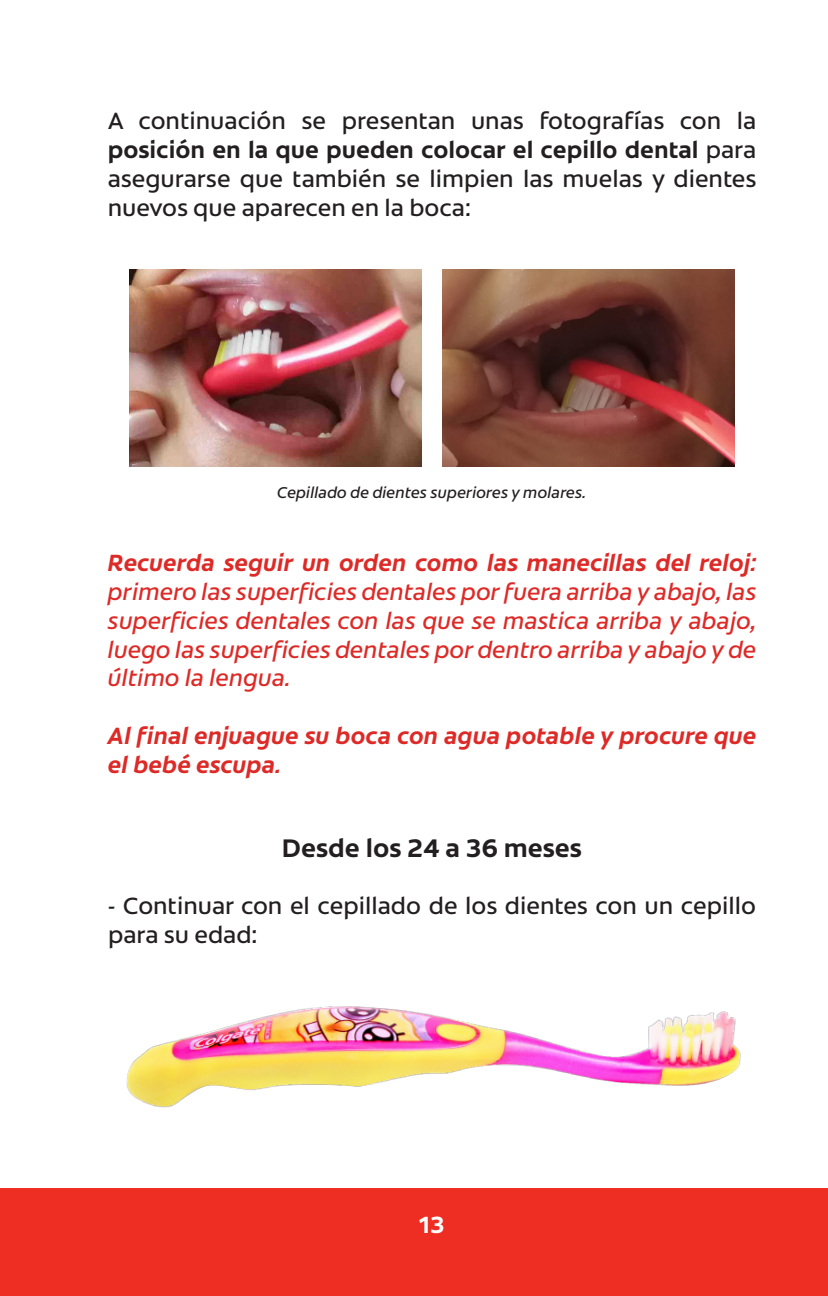
<style>
.page{position:relative;width:828px;height:1296px;background:#fff}
.page>*{position:absolute;margin:0;border:0;box-sizing:border-box;transform-origin:0 0}
.t1{font:700 26px "Colgate Ready";color:#231f20}
.t2{font:24px/28.8px "Colgate Ready";color:#231f20;text-align:justify}
.t3{font:italic 24px/28.8px "Colgate Ready";color:#dd2a27;text-align:justify}
.t4{font:italic 700 24px/28.8px "Colgate Ready";color:#dd2a27}
.t5{font:700 24px "Colgate Ready";color:#fff}
.t6{font:italic 16px "Colgate Ready";color:#231f20}
.s1{font-weight:700}
</style>
<div class="page">
<img style="left:130px;top:270px;width:291px;height:196px">
<img style="left:443px;top:270px;width:291px;height:196px">
<img style="left:126px;top:1006px;width:615px;height:102px">
<div style="left:0;top:1188px;width:828px;height:108px;background:#ee2e22"></div>
<p class="t2" style="left:108px;top:105px;width:650px">A continuación se presentan unas fotografías con la <span class="s1">posición en la que pueden colocar el cepillo dental</span> para asegurarse que también se limpien las muelas y dientes nuevos que aparecen en la boca:</p>
<p class="t6" style="left:277px;top:481px;width:311px">Cepillado de dientes superiores y molares.</p>
<p class="t3" style="left:108px;top:547px;width:650px"><span class="s1">Recuerda seguir un orden como las manecillas del reloj: </span>primero las superficies dentales por fuera arriba y abajo, las superficies dentales con las que se mastica arriba y abajo, luego las superficies dentales por dentro arriba y abajo y de último la lengua.</p>
<p class="t4" style="left:108px;top:719px;width:650px">Al final enjuague su boca con agua potable y procure que el bebé escupa.</p>
<p class="t1" style="left:282px;top:827px;width:302px">Desde los 24 a 36 meses</p>
<p class="t2" style="left:108px;top:890px;width:649px">- Continuar con el cepillado de los dientes con un cepillo para su edad:</p>
<p class="t5" style="left:419px;top:1206px;width:28px">13</p>
</div>
